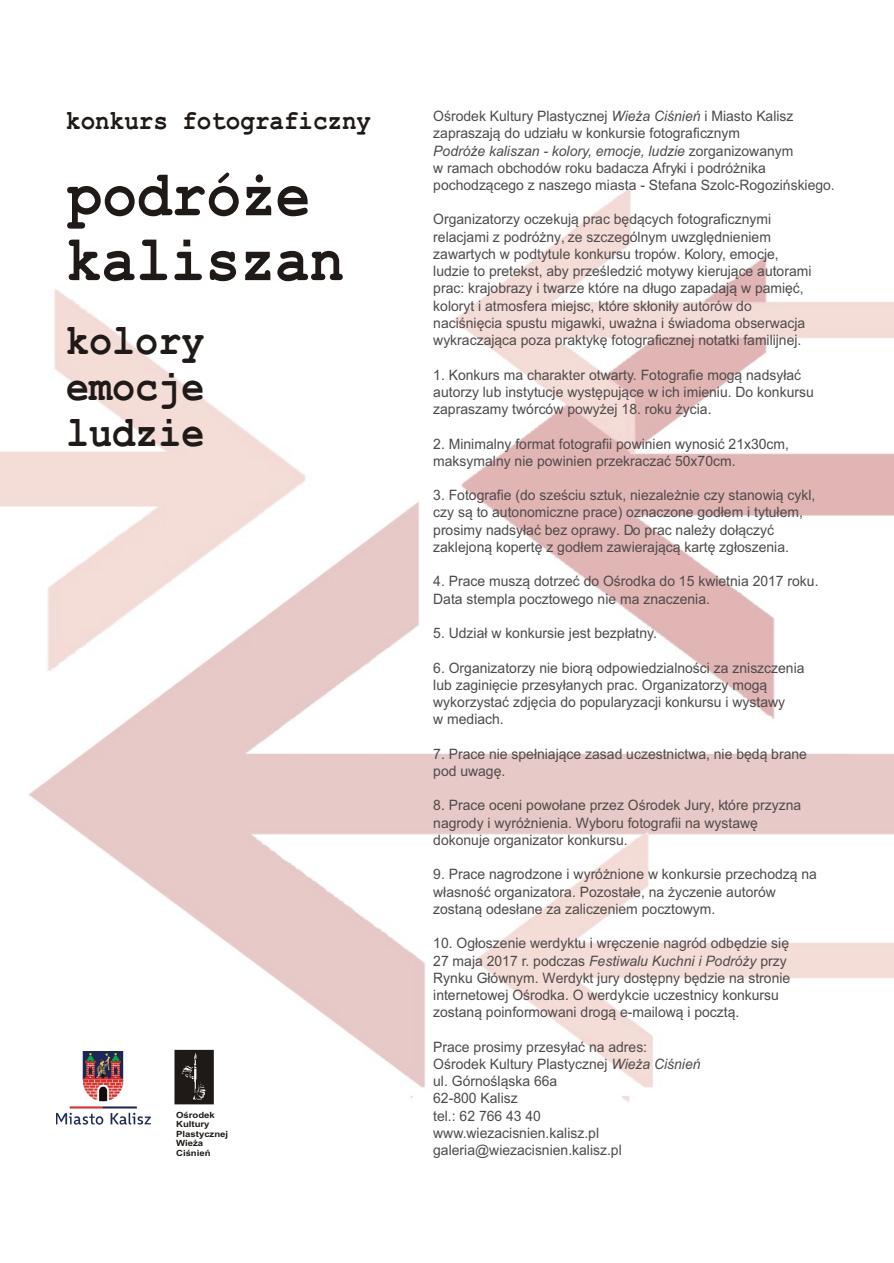
<style>
.page{position:relative;width:894px;height:1263px;background:#fff}
.page>*{position:absolute;margin:0;border:0;box-sizing:border-box;transform-origin:0 0}
.t1{font:700 64.05px/64.8px "Courier New CE";color:#1f1a17;scale:.9 1}
.t2{font:700 42.75px/45.9px "Courier New CE";color:#1f1a17;text-align:justify;scale:.9 1}
.t3{font:700 26.85px "Courier New CE";color:#1f1a17;scale:.9 1}
.t4{font:14.4px/17.2px "Arial CE";color:#4f4a4a}
.t5{font:700 8.55px/9.6px "Arial CE";color:#1f1a17;scale:1.12 1}
.s1{font-style:italic}
</style>
<div class="page">
<img style="left:0;top:188px;width:894px;height:914px">
<img style="left:171px;top:1046px;width:48px;height:59px">
<img style="left:56px;top:1051px;width:94px;height:74px">
<h3 class="t3" style="left:66px;top:112px;width:340px">konkurs fotograficzny</h3>
<h1 class="t1" style="left:67px;top:169px;width:310px">podró¿e kaliszan</h1>
<h2 class="t2" style="left:66px;top:322px;width:155px">kolory emocje ludzie</h2>
<p class="t5" style="left:176px;top:1111px;width:48px">Oœrodek<br>Kultury<br>Plastycznej<br>Wie¿a<br>Ciœnieñ</p>
<p class="t4" style="left:433px;top:109px;width:403px">Oœrodek Kultury Plastycznej <span class="s1">Wie¿a Ciœnieñ</span> i Miasto Kalisz zapraszaj¹ do udzia³u w konkursie fotograficznym<br><span class="s1">Podró¿e kaliszan - kolory, emocje, ludzie</span> zorganizowanym<br>w ramach obchodów roku badacza Afryki i podró¿nika pochodz¹cego z naszego miasta - Stefana Szolc-Rogoziñskiego.</p>
<p class="t4" style="left:433px;top:212px;width:380px">Organizatorzy oczekuj¹ prac bêd¹cych fotograficznymi relacjami z podró¿ny, ze szczególnym uwzglêdnieniem zawartych w podtytule konkursu tropów. Kolory, emocje, ludzie to pretekst, aby przeœledziæ motywy kieruj¹ce autorami prac: krajobrazy i twarze które na d³ugo zapadaj¹ w pamiêæ, koloryt i atmosfera miejsc, które sk³oni³y autorów do naciœniêcia spustu migawki, uwa¿na i œwiadoma obserwacja wykraczaj¹ca poza praktykê fotograficznej notatki familijnej.</p>
<p class="t4" style="left:433px;top:367px;width:382px">1. Konkurs ma charakter otwarty. Fotografie mog¹ nadsy³aæ autorzy lub instytucje wystêpuj¹ce w ich imieniu. Do konkursu zapraszamy twórców powy¿ej 18. roku ¿ycia.</p>
<p class="t4" style="left:433px;top:436px;width:357px">2. Minimalny format fotografii powinien wynosiæ 21x30cm, maksymalny nie powinien przekraczaæ 50x70cm.</p>
<p class="t4" style="left:433px;top:488px;width:384px">3. Fotografie (do szeœciu sztuk, niezale¿nie czy stanowi¹ cykl, czy s¹ to autonomiczne prace) oznaczone god³em i tytu³em, prosimy nadsy³aæ bez oprawy. Do prac nale¿y do³¹czyæ zaklejon¹ kopertê z god³em zawieraj¹c¹ kartê zg³oszenia.</p>
<p class="t4" style="left:433px;top:574px;width:387px">4. Prace musz¹ dotrzeæ do Oœrodka do 15 kwietnia 2017 roku.<br>Data stempla pocztowego nie ma znaczenia.</p>
<p class="t4" style="left:433px;top:626px;width:225px">5. Udzia³ w konkursie jest bezp³atny.</p>
<p class="t4" style="left:433px;top:660px;width:373px">6. Organizatorzy nie bior¹ odpowiedzialnoœci za zniszczenia lub zaginiêcie przesy³anych prac. Organizatorzy mog¹ wykorzystaæ zdjêcia do popularyzacji konkursu i wystawy<br>w mediach.</p>
<p class="t4" style="left:433px;top:746px;width:375px">7. Prace nie spe³niaj¹ce zasad uczestnictwa, nie bêd¹ brane pod uwagê.</p>
<p class="t4" style="left:433px;top:798px;width:369px">8. Prace oceni powo³ane przez Oœrodek Jury, które przyzna nagrody i wyró¿nienia. Wyboru fotografii na wystawê dokonuje organizator konkursu.</p>
<p class="t4" style="left:433px;top:867px;width:385px">9. Prace nagrodzone i wyró¿nione w konkursie przechodz¹ na w³asnoœæ organizatora. Pozosta³e, na ¿yczenie autorów zostan¹ odes³ane za zaliczeniem pocztowym.</p>
<p class="t4" style="left:433px;top:936px;width:359px">10. Og³oszenie werdyktu i wrêczenie nagród odbêdzie siê 27 maja 2017 r. podczas <span class="s1">Festiwalu Kuchni i Podró¿y</span> przy Rynku G³ównym. Werdykt jury dostêpny bêdzie na stronie internetowej Oœrodka. O werdykcie uczestnicy konkursu zostan¹ poinformowani drog¹ e-mailow¹ i poczt¹.</p>
<p class="t4" style="left:433px;top:1039px;width:269px">Prace prosimy przesy³aæ na adres:<br>Oœrodek Kultury Plastycznej <span class="s1">Wie¿a Ciœnieñ </span>ul. Górnoœl¹ska 66a<br>62-800 Kalisz<br>tel.: 62 766 43 40 www.wiezacisnien.kalisz.pl galeria@wiezacisnien.kalisz.pl</p>
</div>
